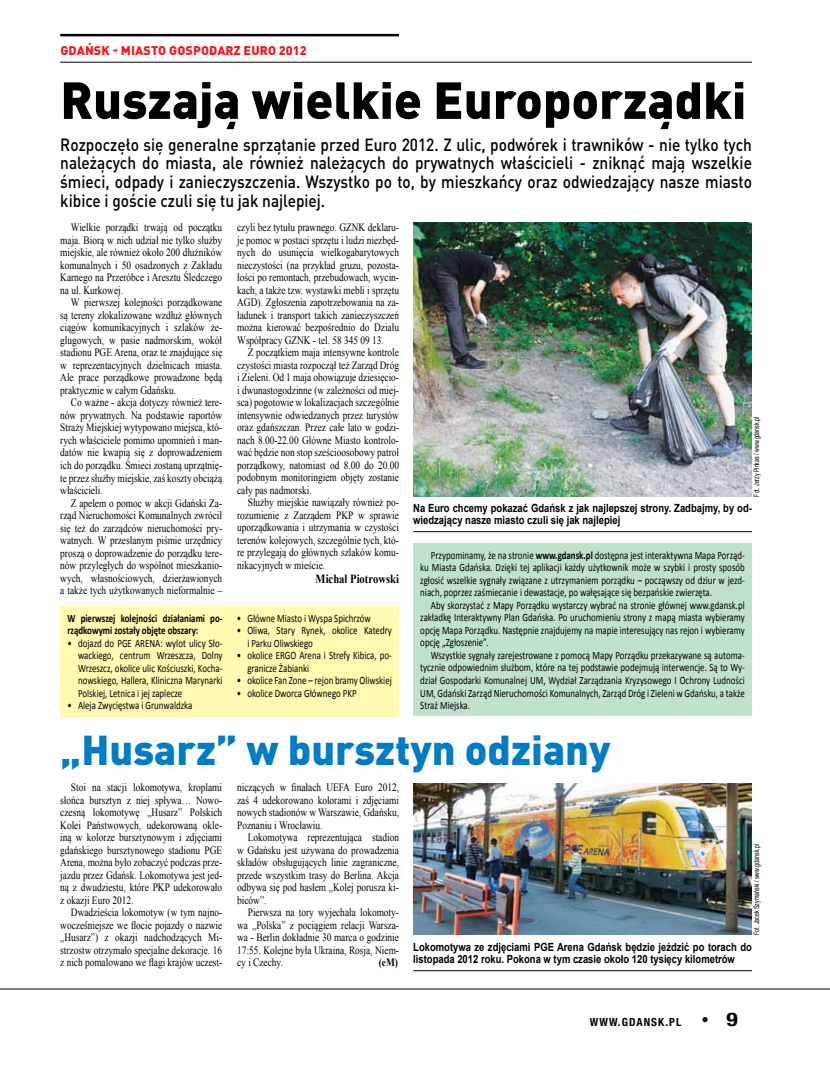
<style>
.page{position:relative;width:830px;height:1067px;background:#fff}
.page>*{position:absolute;margin:0;border:0;box-sizing:border-box;transform-origin:0 0}
.t1{font:900 51.25px "DIN Pro";color:#000}
.t2{font:900 41.25px "DIN Pro";color:#007cc4}
.t3{font:500 17.5px/18.8px "DIN Pro";color:#000;text-align:justify;scale:.88 1}
.t4{font:900 12.5px "DIN Pro";color:#ed1d24}
.t5{font:700 12.5px "Times New Roman";color:#000;scale:.85 1}
.t6{font:11.25px/12.5px "Times New Roman";color:#000;text-align:justify;scale:.83 1}
.t7{font:11.25px/12.5px "Calibri";color:#000;text-align:justify;scale:.79 1}
.t8{font:700 11.25px/12.5px "Arial";color:#000;scale:.84 1}
.t9{font:700 11.25px/12.5px "Calibri";color:#000;scale:.79 1}
.t10{font:700 condensed 11.25px "Helvetica Neue LT Pro";letter-spacing:.1em;color:#000}
.t11{font:700 11.25px "Times New Roman";color:#000;scale:.83 1}
.t12{font:7.5px "Arial";color:#000;scale:.7 1}
.s1{font-weight:700}
.s2{font-size:18.75px}
</style>
<div class="page">
<hr style="left:0;top:988px;width:829px;height:1px;background:#000">
<hr style="left:60px;top:62px;width:691px;height:1px;background:#000">
<hr style="left:60px;top:34px;width:339px;height:2px;background:#000">
<img style="left:413px;top:783px;width:338px;height:151px">
<hr style="left:413px;top:970px;width:338px;height:1px;background:#000">
<div style="left:60px;top:606px;width:339px;height:110px;background:#fff9b2"></div>
<div style="left:413px;top:543px;width:338px;height:173px;background:#c0e2ca"></div>
<img style="left:413px;top:223px;width:338px;height:273px">
<hr style="left:413px;top:531px;width:338px;height:1px;background:#000">
<p class="t4" style="left:60px;top:42px;width:10px">GDAŃSK</p>
<p class="t4" style="left:113px;top:42px;width:17px">- MIASTO</p>
<p class="t4" style="left:169px;top:42px;width:9px">GOSPODARZ</p>
<p class="t4" style="left:243px;top:42px;width:9px">EURO</p>
<p class="t4" style="left:279px;top:42px;width:29px">2012</p>
<h1 class="t1" style="left:60px;top:65px;width:687px">Ruszają wielkie Europorządki</h1>
<p class="t3" style="left:60px;top:134px;width:787px">Rozpoczęło się generalne sprzątanie przed Euro 2012. Z ulic, podwórek i trawników - nie tylko tych należących do miasta, ale również należących do prywatnych właścicieli - zniknąć mają wszelkie śmieci, odpady i zanieczyszczenia. Wszystko po to, by mieszkańcy oraz odwiedzający nasze miasto kibice i goście czuli się tu jak najlepiej.</p>
<p class="t6" style="left:60px;top:221px;width:196px;text-indent:11px">Wielkie porządki trwają od początku maja. Biorą w nich udział nie tylko służby miejskie, ale również około 200 dłużników komunalnych i 50 osadzonych z Zakładu Karnego na Przeróbce i Aresztu Śledczego na ul. Kurkowej.</p>
<p class="t6" style="left:60px;top:296px;width:196px;text-indent:11px">W pierwszej kolejności porządkowane są tereny zlokalizowane wzdłuż głównych ciągów komunikacyjnych i szlaków że&shy;glugowych, w pasie nadmorskim, wokół stadionu PGE Arena, oraz te znajdujące się w reprezentacyjnych dzielnicach miasta.<br>Ale prace porządkowe prowadzone będą praktycznie w całym Gdańsku.</p>
<p class="t6" style="left:60px;top:396px;width:196px;text-indent:11px">Co ważne - akcja dotyczy również tere&shy;nów prywatnych. Na podstawie raportów Straży Miejskiej wytypowano miejsca, któ&shy;rych właściciele pomimo upomnień i man&shy;datów nie kwapią się z doprowadzeniem ich do porządku. Śmieci zostaną uprzątnię&shy;te przez służby miejskie, zaś koszty obciążą właścicieli.</p>
<p class="t6" style="left:60px;top:496px;width:196px;text-indent:11px">Z apelem o pomoc w akcji Gdański Za&shy;rząd Nieruchomości Komunalnych zwrócił się też do zarządców nieruchomości pry&shy;watnych. W przesłanym piśmie urzędnicy proszą o doprowadzenie do porządku tere&shy;nów przyległych do wspólnot mieszkanio&shy;wych, własnościowych, dzierżawionych a także tych użytkowanych nieformalnie –</p>
<p class="t6" style="left:237px;top:221px;width:196px">czyli bez tytułu prawnego. GZNK deklaru&shy;je pomoc w postaci sprzętu i ludzi niezbęd&shy;nych do usunięcia wielkogabarytowych nieczystości (na przykład gruzu, pozosta&shy;łości po remontach, przebudowach, wycin&shy;kach, a także tzw. wystawki mebli i sprzętu AGD). Zgłoszenia zapotrzebowania na za&shy;ładunek i transport takich zanieczyszczeń można kierować bezpośrednio do Działu Współpracy GZNK - tel. 58 345 09 13.</p>
<p class="t6" style="left:237px;top:346px;width:196px;text-indent:11px">Z początkiem maja intensywne kontrole czystości miasta rozpoczął też Zarząd Dróg i Zieleni. Od 1 maja obowiązuje dziesięcio&shy;i dwunastogodzinne (w zależności od miej&shy;sca) pogotowie w lokalizacjach szczególnie intensywnie odwiedzanych przez turystów oraz gdańszczan. Przez całe lato w godzi&shy;nach 8.00-22.00 Główne Miasto kontrolo&shy;wać będzie non stop sześcioosobowy patrol porządkowy, natomiast od 8.00 do 20.00 podobnym monitoringiem objęty zostanie cały pas nadmorski.</p>
<p class="t6" style="left:237px;top:496px;width:196px;text-indent:11px">Służby miejskie nawiązały również po&shy;rozumienie z Zarządem PKP w sprawie uporządkowania i utrzymania w czystości terenów kolejowych, szczególnie tych, któ&shy;re przylegają do głównych szlaków komu&shy;nikacyjnych w mieście.</p>
<p class="t5" style="left:315px;top:570px;width:100px">Michał Piotrowski</p>
<p class="t12" style="left:751px;top:496px;width:115px;rotate:-90deg">Fot. Jerzy Pinkas / www.gdansk.pl</p>
<p class="t8" style="left:413px;top:502px;width:404px">Na Euro chcemy pokazać Gdańsk z jak najlepszej strony. Zadbajmy, by od&shy;wiedzający nasze miasto czuli się jak najlepiej</p>
<p class="t7" style="left:420px;top:549px;width:412px;text-indent:11px">Przypominamy, że na stronie <span class="s1">www.gdansk.pl</span> dostępna jest interaktywna Mapa Porząd&shy;ku Miasta Gdańska. Dzięki tej aplikacji każdy użytkownik może w szybki i prosty sposób zgłosić wszelkie sygnały związane z utrzymaniem porządku – począwszy od dziur w jezd&shy;niach, poprzez zaśmiecanie i dewastacje, po wałęsające się bezpańskie zwierzęta.</p>
<p class="t7" style="left:420px;top:599px;width:412px;text-indent:11px">Aby skorzystać z Mapy Porządku wystarczy wybrać na stronie głównej www.gdansk.pl zakładkę Interaktywny Plan Gdańska. Po uruchomieniu strony z mapą miasta wybieramy opcję Mapa Porządku. Następnie znajdujemy na mapie interesujący nas rejon i wybieramy opcję „Zgłoszenie”.</p>
<p class="t7" style="left:420px;top:649px;width:412px;text-indent:11px">Wszystkie sygnały zarejestrowane z pomocą Mapy Porządku przekazywane są automa&shy;tycznie odpowiednim służbom, które na tej podstawie podejmują interwencje. Są to Wy&shy;dział Gospodarki Komunalnej UM, Wydział Zarządzania Kryzysowego I Ochrony Ludności UM, Gdański Zarząd Nieruchomości Komunalnych, Zarząd Dróg i Zieleni w Gdańsku, a także Straż Miejska.</p>
<p class="t9" style="left:67px;top:611px;width:198px">W pierwszej kolejności działaniami po&shy;rządkowymi zostały objęte obszary:</p>
<p class="t7" style="left:78px;top:636px;width:184px;text-indent:-11px">• dojazd do PGE ARENA: wylot ulicy Sło&shy;wackiego, centrum Wrzeszcza, Dolny Wrzeszcz, okolice ulic Kościuszki, Kocha&shy;nowskiego, Hallera, Kliniczna Marynarki Polskiej, Letnica i jej zaplecze</p>
<p class="t7" style="left:67px;top:699px;width:160px">• Aleja Zwycięstwa i Grunwaldzka</p>
<p class="t7" style="left:237px;top:611px;width:171px">• Główne Miasto i Wyspa Spichrzów</p>
<p class="t7" style="left:247px;top:624px;width:184px;text-indent:-11px">• Oliwa, Stary Rynek, okolice Katedry i Parku Oliwskiego</p>
<p class="t7" style="left:247px;top:649px;width:184px;text-indent:-11px">• okolice ERGO Arena i Strefy Kibica, po&shy;granicze Żabianki</p>
<p class="t7" style="left:237px;top:674px;width:198px">• okolice Fan Zone – rejon bramy Oliwskiej</p>
<p class="t7" style="left:237px;top:686px;width:153px">• okolice Dworca Głównego PKP</p>
<h2 class="t2" style="left:60px;top:721px;width:551px">„Husarz” w bursztyn odziany</h2>
<p class="t6" style="left:60px;top:781px;width:196px;text-indent:11px">Stoi na stacji lokomotywa, kroplami słońca bursztyn z niej spływa… Nowo&shy;czesną lokomotywę „Husarz” Polskich Kolei Państwowych, udekorowaną okle&shy;iną w kolorze bursztynowym i zdjęciami gdańskiego bursztynowego stadionu PGE Arena, można było zobaczyć podczas prze&shy;jazdu przez Gdańsk. Lokomotywa jest jed&shy;ną z dwudziestu, które PKP udekorowało z okazji Euro 2012.</p>
<p class="t6" style="left:60px;top:906px;width:196px;text-indent:11px">Dwadzieścia lokomotyw (w tym najno&shy;wocześniejsze we flocie pojazdy o nazwie „Husarz”) z okazji nadchodzących Mi&shy;strzostw otrzymało specjalne dekoracje. 16 z nich pomalowano we flagi krajów uczest-</p>
<p class="t6" style="left:237px;top:781px;width:196px">niczących w finałach UEFA Euro 2012, zaś 4 udekorowano kolorami i zdjęciami nowych stadionów w Warszawie, Gdańsku, Poznaniu i Wrocławiu.</p>
<p class="t6" style="left:237px;top:831px;width:196px;text-indent:11px">Lokomotywa reprezentująca stadion w Gdańsku jest używana do prowadzenia składów obsługujących linie zagraniczne, przede wszystkim trasy do Berlina. Akcja odbywa się pod hasłem „Kolej porusza ki&shy;biców”.</p>
<p class="t6" style="left:237px;top:906px;width:196px;text-indent:11px">Pierwsza na tory wyjechała lokomoty&shy;wa „Polska” z pociągiem relacji Warsza&shy;wa - Berlin dokładnie 30 marca o godzinie 17:55. Kolejne była Ukraina, Rosja, Niem&shy;cy i Czechy.</p>
<p class="t12" style="left:751px;top:934px;width:131px;rotate:-90deg">Fot. Jacek Szymański / www.gdansk.pl</p>
<p class="t8" style="left:413px;top:941px;width:404px">Lokomotywa ze zdjęciami PGE Arena Gdańsk będzie jeździć po torach do listopada 2012 roku. Pokona w tym czasie około 120 tysięcy kilometrów</p>
<p class="t11" style="left:378px;top:954px;width:25px">(eM)</p>
<p class="t10" style="left:589px;top:1015px;width:40px">WWW.GDA</p>
<p class="t10" style="left:643px;top:1015px;width:96px">NSK.PL • <span class="s2">9</span></p>
</div>
